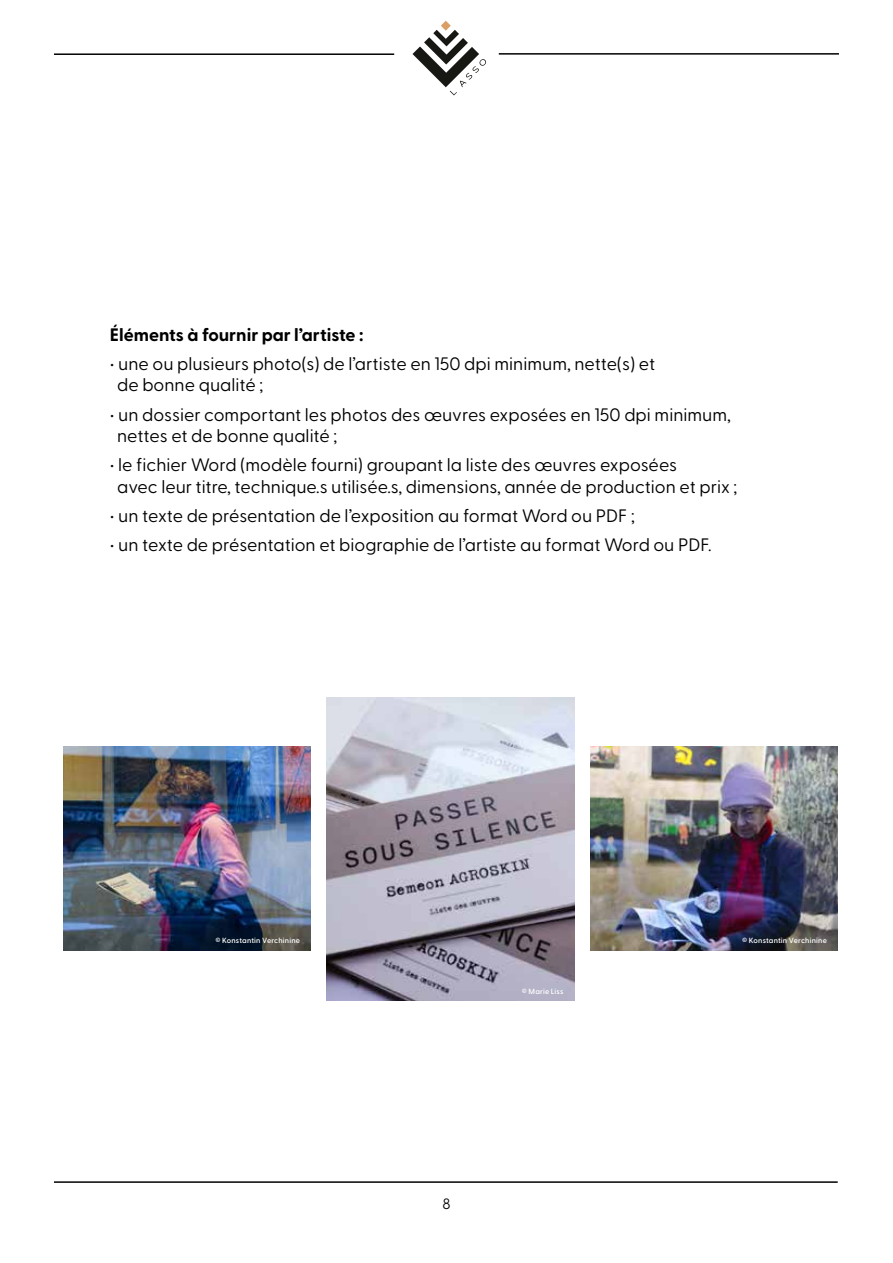
<style>
.page{position:relative;width:893px;height:1263px;background:#fff}
.page>*{position:absolute;margin:0;border:0;box-sizing:border-box;transform-origin:0 0}
.t1{font:18px/21.6px "Greycliff CF";color:#000}
.t2{font:700 18px "Greycliff CF";color:#000}
.t3{font:15px "Greycliff CF";color:#000}
.t4{font:600 7.5px "Greycliff CF";letter-spacing:.02em;color:#fff}
</style>
<div class="page">
<svg style="left:412px;top:21px;width:74px;height:74px"></svg>
<hr style="left:54px;top:53px;width:340px;height:2px;background:#000">
<hr style="left:499px;top:53px;width:340px;height:2px;background:#000">
<hr style="left:54px;top:1181px;width:784px;height:2px;background:#000">
<img style="left:326px;top:697px;width:248px;height:303px">
<img style="left:63px;top:747px;width:248px;height:204px">
<img style="left:590px;top:747px;width:248px;height:204px">
<p class="t2" style="left:110px;top:321px;width:255px">Éléments à fournir par l’artiste :</p>
<p class="t1" style="left:117px;top:351px;width:540px;text-indent:-7px">• une ou plusieurs photo(s) de l’artiste en 150 dpi minimum, nette(s) et de bonne qualité ;</p>
<p class="t1" style="left:117px;top:402px;width:615px;text-indent:-7px">• un dossier comportant les photos des œuvres exposées en 150 dpi minimum, nettes et de bonne qualité ;</p>
<p class="t1" style="left:117px;top:453px;width:622px;text-indent:-7px">• le fichier Word (modèle fourni) groupant la liste des œuvres exposées<br>avec leur titre, technique.s utilisée.s, dimensions, année de production et prix ;</p>
<p class="t1" style="left:110px;top:504px;width:526px">• un texte de présentation de l’exposition au format Word ou PDF ;</p>
<p class="t1" style="left:110px;top:533px;width:603px">• un texte de présentation et biographie de l’artiste au format Word ou PDF.</p>
<p class="t4" style="left:215px;top:935px;width:86px">© Konstantin Verchinine</p>
<p class="t4" style="left:742px;top:935px;width:86px">© Konstantin Verchinine</p>
<p class="t4" style="left:522px;top:986px;width:43px">© Marie Liss</p>
<p class="t3" style="left:442px;top:1193px;width:10px">8</p>
</div>
